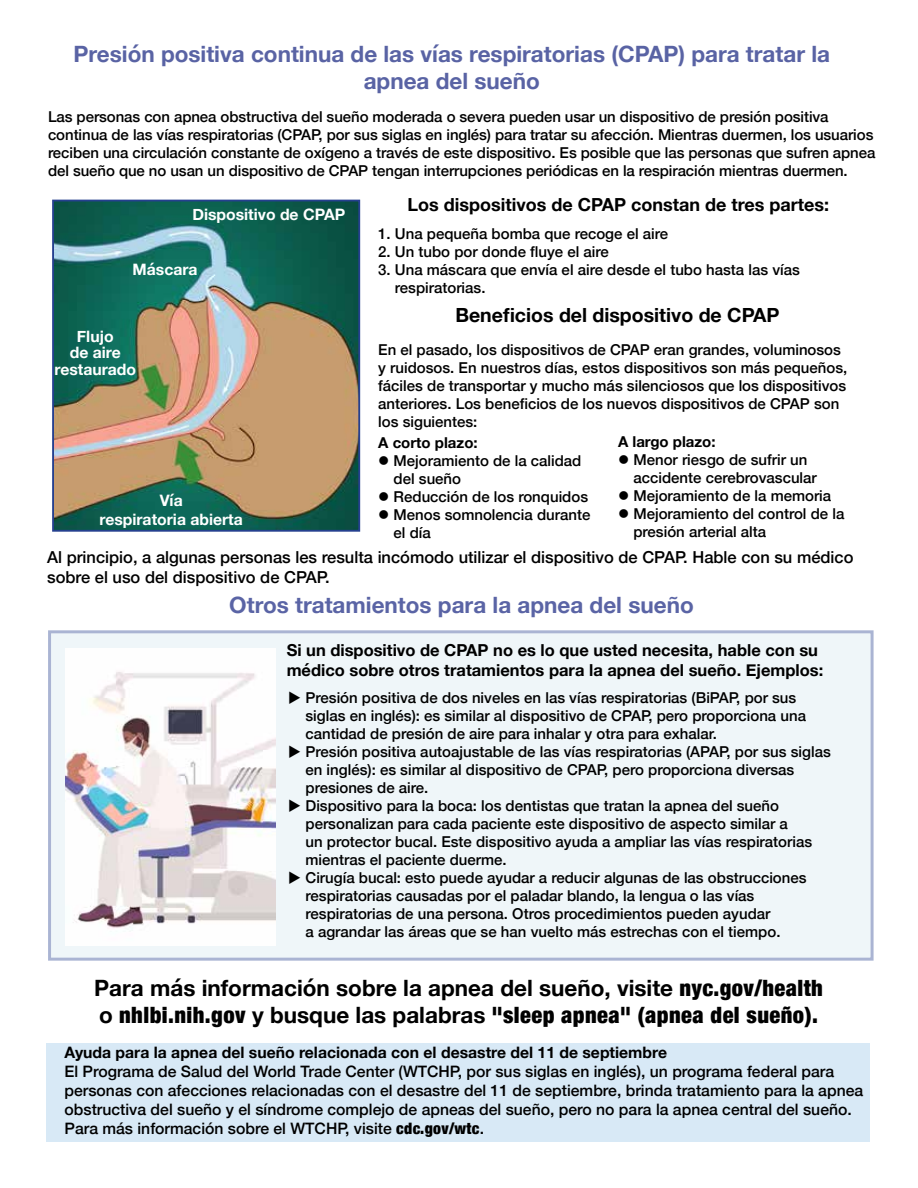
<style>
.page{position:relative;width:918px;height:1188px;background:#fff}
.page>*{position:absolute;margin:0;border:0;box-sizing:border-box;transform-origin:0 0}
.t1{font:700 22.5px/27px "Helvetica Neue";color:#000}
.t2{font:700 22.5px/27px "Helvetica Neue";color:#5963a4;text-align:center}
.t3{font:700 22.5px "Helvetica Neue";color:#5a64a5}
.t4{font:700 19.5px "Helvetica Neue";color:#000}
.t5{font:700 18px "Helvetica Neue";color:#000}
.t6{font:500 16.5px/19.8px "Helvetica Neue";color:#000}
.t7{font:700 16.5px/19.8px "Helvetica Neue";color:#000}
.t8{font:500 15.75px/18.9px "Helvetica Neue";color:#000}
.t9{font:700 15.75px/16.5px "Helvetica Neue";color:#fff;text-align:center}
.t10{font:700 15.75px "Helvetica Neue";color:#000}
.t11{font:500 15px/18px "Helvetica Neue";color:#000}
.t12{font:700 15px "Helvetica Neue";color:#000}
.s1{font-weight:900;font-stretch:condensed}
</style>
<div class="page">
<img style="left:55px;top:203px;width:302px;height:326px">
<div style="left:52px;top:200px;width:308px;height:332px;border:2px solid #25408f"></div>
<div style="left:48px;top:630px;width:826px;height:331px;background:#eff6f9"></div>
<div style="left:46px;top:1043px;width:824px;height:98px;background:#d8e9f6"></div>
<img style="left:66px;top:648px;width:209px;height:298px">
<h1 class="t2" style="left:74px;top:42px;width:758px">Presión positiva continua de las vías respiratorias (CPAP) para tratar la apnea del sueño</h1>
<p class="t11" style="left:48px;top:106px;width:829px">Las personas con apnea obstructiva del sueño moderada o severa pueden usar un dispositivo de presión positiva continua de las vías respiratorias (CPAP, por sus siglas en inglés) para tratar su afección. Mientras duermen, los usuarios reciben una circulación constante de oxígeno a través de este dispositivo. Es posible que las personas que sufren apnea del sueño que no usan un dispositivo de CPAP tengan interrupciones periódicas en la respiración mientras duermen.</p>
<p class="t5" style="left:407px;top:191px;width:423px">Los dispositivos de CPAP constan de tres partes:</p>
<p class="t9" style="left:192px;top:206px;width:154px">Dispositivo de CPAP</p>
<p class="t9" style="left:133px;top:261px;width:66px">Máscara</p>
<p class="t9" style="left:55px;top:328px;width:83px">Flujo<br>de aire restaurado</p>
<p class="t9" style="left:100px;top:491px;width:145px;line-height:18.9px">Vía<br>respiratoria abierta</p>
<p class="t11" style="left:378px;top:224px;width:291px">1. Una pequeña bomba que recoge el aire</p>
<p class="t11" style="left:378px;top:242px;width:232px">2. Un tubo por donde fluye el aire</p>
<p class="t11" style="left:395px;top:260px;width:406px;text-indent:-17px">3. Una máscara que envía el aire desde el tubo hasta las vías respiratorias.</p>
<h2 class="t4" style="left:455px;top:300px;width:326px">Beneficios del dispositivo de CPAP</h2>
<p class="t11" style="left:378px;top:339px;width:471px">En el pasado, los dispositivos de CPAP eran grandes, voluminosos y ruidosos. En nuestros días, estos dispositivos son más pequeños, fáciles de transportar y mucho más silenciosos que los dispositivos anteriores. Los beneficios de los nuevos dispositivos de CPAP son los siguientes:</p>
<p class="t12" style="left:378px;top:431px;width:101px">A corto plazo:</p>
<p class="t11" style="left:394px;top:451px;width:189px;text-indent:-15px">● Mejoramiento de la calidad del sueño</p>
<p class="t11" style="left:378px;top:487px;width:211px">● Reducción de los ronquidos</p>
<p class="t11" style="left:394px;top:505px;width:198px;text-indent:-15px">● Menos somnolencia durante el día</p>
<p class="t12" style="left:618px;top:430px;width:99px">A largo plazo:</p>
<p class="t11" style="left:633px;top:450px;width:185px;text-indent:-15px">● Menor riesgo de sufrir un accidente cerebrovascular</p>
<p class="t11" style="left:618px;top:486px;width:215px">● Mejoramiento de la memoria</p>
<p class="t11" style="left:633px;top:504px;width:212px;text-indent:-15px">● Mejoramiento del control de la presión arterial alta</p>
<p class="t6" style="left:47px;top:546px;width:808px">Al principio, a algunas personas les resulta incómodo utilizar el dispositivo de CPAP. Hable con su médico sobre el uso del dispositivo de CPAP.</p>
<h1 class="t3" style="left:229px;top:587px;width:466px">Otros tratamientos para la apnea del sueño</h1>
<p class="t7" style="left:287px;top:640px;width:538px">Si un dispositivo de CPAP no es lo que usted necesita, hable con su médico sobre otros tratamientos para la apnea del sueño. Ejemplos:</p>
<p class="t11" style="left:306px;top:687px;width:502px;text-indent:-17px">◆ Presión positiva de dos niveles en las vías respiratorias (BiPAP, por sus siglas en inglés): es similar al dispositivo de CPAP, pero proporciona una cantidad de presión de aire para inhalar y otra para exhalar.</p>
<p class="t11" style="left:306px;top:741px;width:527px;text-indent:-17px">◆ Presión positiva autoajustable de las vías respiratorias (APAP, por sus siglas en inglés): es similar al dispositivo de CPAP, pero proporciona diversas presiones de aire.</p>
<p class="t11" style="left:306px;top:795px;width:508px;text-indent:-17px">◆ Dispositivo para la boca: los dentistas que tratan la apnea del sueño personalizan para cada paciente este dispositivo de aspecto similar a<br>un protector bucal. Este dispositivo ayuda a ampliar las vías respiratorias mientras el paciente duerme.</p>
<p class="t11" style="left:306px;top:867px;width:503px;text-indent:-17px">◆ Cirugía bucal: esto puede ayudar a reducir algunas de las obstrucciones respiratorias causadas por el paladar blando, la lengua o las vías respiratorias de una persona. Otros procedimientos pueden ayudar<br>a agrandar las áreas que se han vuelto más estrechas con el tiempo.</p>
<h1 class="t1" style="left:94px;top:975px;width:730px">Para más información sobre la apnea del sueño, visite <span class="s1">nyc.gov/health </span>o <span class="s1">nhlbi.nih.gov</span> y busque las palabras <span class="s1">"sleep apnea" (apnea del sueño).</span></h1>
<p class="t10" style="left:65px;top:1040px;width:604px">Ayuda para la apnea del sueño relacionada con el desastre del 11 de septiembre</p>
<p class="t8" style="left:65px;top:1061px;width:800px">El Programa de Salud del World Trade Center (WTCHP, por sus siglas en inglés), un programa federal para personas con afecciones relacionadas con el desastre del 11 de septiembre, brinda tratamiento para la apnea obstructiva del sueño y el síndrome complejo de apneas del sueño, pero no para la apnea central del sueño.<br>Para más información sobre el WTCHP, visite <span class="s1">cdc.gov/wtc</span>.</p>
</div>
